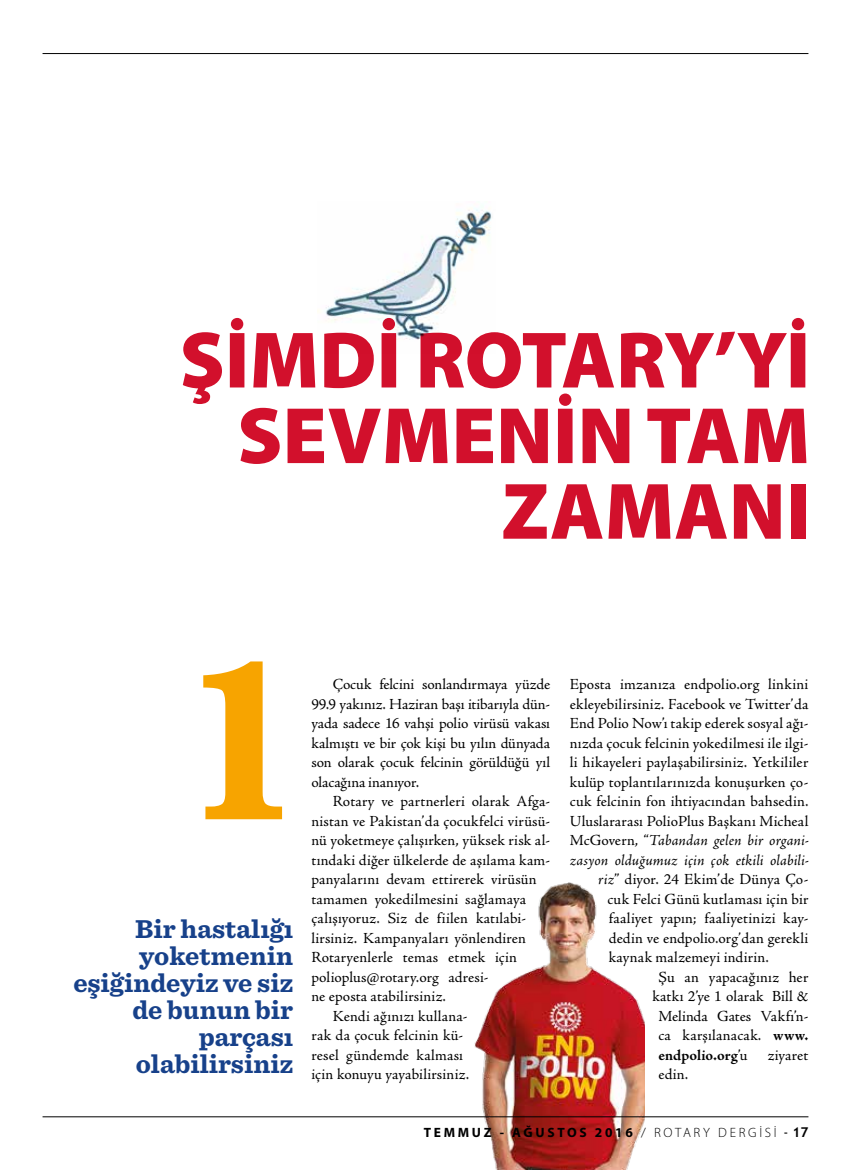
<style>
.page{position:relative;width:851px;height:1170px;background:#fff}
.page>*{position:absolute;margin:0;border:0;box-sizing:border-box;transform-origin:0 0}
.t1{font:700 234px "Baskerville";color:#f7a400}
.t2{font:900 80.7px/75.6px "Myriad Pro";color:#d2102c;text-align:right}
.t3{font:700 27px/27px "Sentinel";color:#17418a;text-align:right}
.t4{font:15.45px/19.5px "Adobe Jenson Pro";letter-spacing:.015em;color:#000;text-align:justify}
.t5{font:italic 15.45px "Adobe Jenson Pro";letter-spacing:.005em;color:#000}
.t6{font:700 15.45px "Adobe Jenson Pro";color:#000}
.t7{font:700 13.5px "Myriad Pro";letter-spacing:.2em;color:#000}
.s1{font-style:normal}
.s2{font-style:italic}
.s3{font-weight:700}
.s4{font-weight:400}
.s5{font-weight:300}
.s6{font-family:"Trebuchet MS";font-weight:400}
.s7{font-family:"Trebuchet MS"}
</style>
<div class="page">
<hr style="left:43px;top:53px;width:765px;height:1px;background:#000">
<img style="left:466px;top:882px;width:178px;height:287px">
<img style="left:317px;top:208px;width:175px;height:132px">
<hr style="left:43px;top:1116px;width:765px;height:1px;background:#000">
<h2 class="t2" style="left:179px;top:319px;width:632px">ŞİMDİ ROTARY’Yİ<br>SEVMENİN TAM<br>ZAMANI</h2>
<h1 class="t1" style="left:179px;top:580px;width:128px">1</h1>
<h3 class="t3" style="left:73px;top:913px;width:221px">Bir hastalığı yoketmenin eşiğindeyiz ve siz de bunun bir parçası olabilirsiniz</h3>
<p class="t4" style="left:311px;top:675px;width:240px;text-indent:21px">Çocuk felcini sonlandırmaya yüzde 99.9 yakınız. Haziran başı itibarıyla dün&shy;yada sadece 16 vahşi polio virüsü vakası kalmıştı ve bir çok kişi bu yılın dünyada son olarak çocuk felcinin görüldüğü yıl olacağına inanıyor.</p>
<p class="t4" style="left:333px;top:791px;width:219px">Rotary ve partnerleri olarak Afga-</p>
<p class="t4" style="left:311px;top:811px;width:240px">nistan ve Pakistan’da çocukfelci virüsü-</p>
<p class="t4" style="left:311px;top:830px;width:240px">nü yoketmeye çalışırken, yüksek risk al-</p>
<p class="t4" style="left:311px;top:850px;width:240px">tındaki diğer ülkelerde de aşılama kam-</p>
<p class="t4" style="left:311px;top:869px;width:227px">panyalarını devam ettirerek virüsün</p>
<p class="t4" style="left:311px;top:889px;width:216px">tamamen yokedilmesini sağlamaya</p>
<p class="t4" style="left:311px;top:908px;width:216px">çalışıyoruz. Siz de fiilen katılabi-</p>
<p class="t4" style="left:311px;top:928px;width:216px">lirsiniz. Kampanyaları yönlendiren</p>
<p class="t4" style="left:311px;top:947px;width:207px">Rotaryenlerle temas etmek için</p>
<p class="t4" style="left:311px;top:967px;width:178px">polioplus@rotary.org adresi-</p>
<p class="t4" style="left:311px;top:986px;width:136px">ne eposta atabilirsiniz.</p>
<p class="t4" style="left:333px;top:1006px;width:136px">Kendi ağınızı kullana-</p>
<p class="t4" style="left:311px;top:1025px;width:153px">rak da çocuk felcinin kü-</p>
<p class="t4" style="left:311px;top:1045px;width:153px">resel gündemde kalması</p>
<p class="t4" style="left:311px;top:1064px;width:159px">için konuyu yayabilirsiniz.</p>
<p class="t4" style="left:569px;top:675px;width:240px">Eposta imzanıza endpolio.org linkini</p>
<p class="t4" style="left:569px;top:694px;width:240px">ekleyebilirsiniz. Facebook ve Twitter’da</p>
<p class="t4" style="left:569px;top:714px;width:240px">End Polio Now’ı takip ederek sosyal ağı-</p>
<p class="t4" style="left:569px;top:733px;width:240px">nızda çocuk felcinin yokedilmesi ile ilgi-</p>
<p class="t4" style="left:569px;top:752px;width:240px">li hikayeleri paylaşabilirsiniz. Yetkililer</p>
<p class="t4" style="left:569px;top:772px;width:240px">kulüp toplantılarınızda konuşurken ço-</p>
<p class="t4" style="left:569px;top:791px;width:240px">cuk felcinin fon ihtiyacından bahsedin.</p>
<p class="t4" style="left:569px;top:811px;width:240px">Uluslararası PolioPlus Başkanı Micheal</p>
<p class="t5" style="left:569px;top:831px;width:240px"><span class="s1">McGovern, “</span>Tabandan gelen bir organi-</p>
<p class="t5" style="left:569px;top:851px;width:240px">zasyon olduğumuz için çok etkili olabili-</p>
<p class="t4" style="left:598px;top:869px;width:211px"><span class="s2">riz</span>” diyor. 24 Ekim’de Dünya Ço-</p>
<p class="t4" style="left:607px;top:889px;width:203px">cuk Felci Günü kutlaması için bir</p>
<p class="t4" style="left:608px;top:908px;width:201px">faaliyet yapın; faaliyetinizi kay-</p>
<p class="t4" style="left:608px;top:928px;width:201px">dedin ve endpolio.org’dan gerekli</p>
<p class="t4" style="left:608px;top:947px;width:161px">kaynak malzemeyi indirin.</p>
<p class="t4" style="left:658px;top:967px;width:151px">Şu an yapacağınız her</p>
<p class="t4" style="left:652px;top:986px;width:157px">katkı 2’ye 1 olarak Bill &amp;</p>
<p class="t4" style="left:658px;top:1006px;width:152px">Melinda Gates Vakfı’n-</p>
<p class="t4" style="left:658px;top:1025px;width:152px">ca karşılanacak. <span class="s3">www.</span></p>
<p class="t6" style="left:658px;top:1046px;width:91px">endpolio.org<span class="s4">’u</span></p>
<p class="t4" style="left:767px;top:1045px;width:42px">ziyaret</p>
<p class="t4" style="left:658px;top:1064px;width:31px">edin.</p>
<p class="t7" style="left:423px;top:1123px;width:386px">TEMMUZ - AĞUSTOS 2016 <span class="s5">/ ROTARY DERGİSİ</span> <span class="s6">-</span> <span class="s7">17</span></p>
</div>
